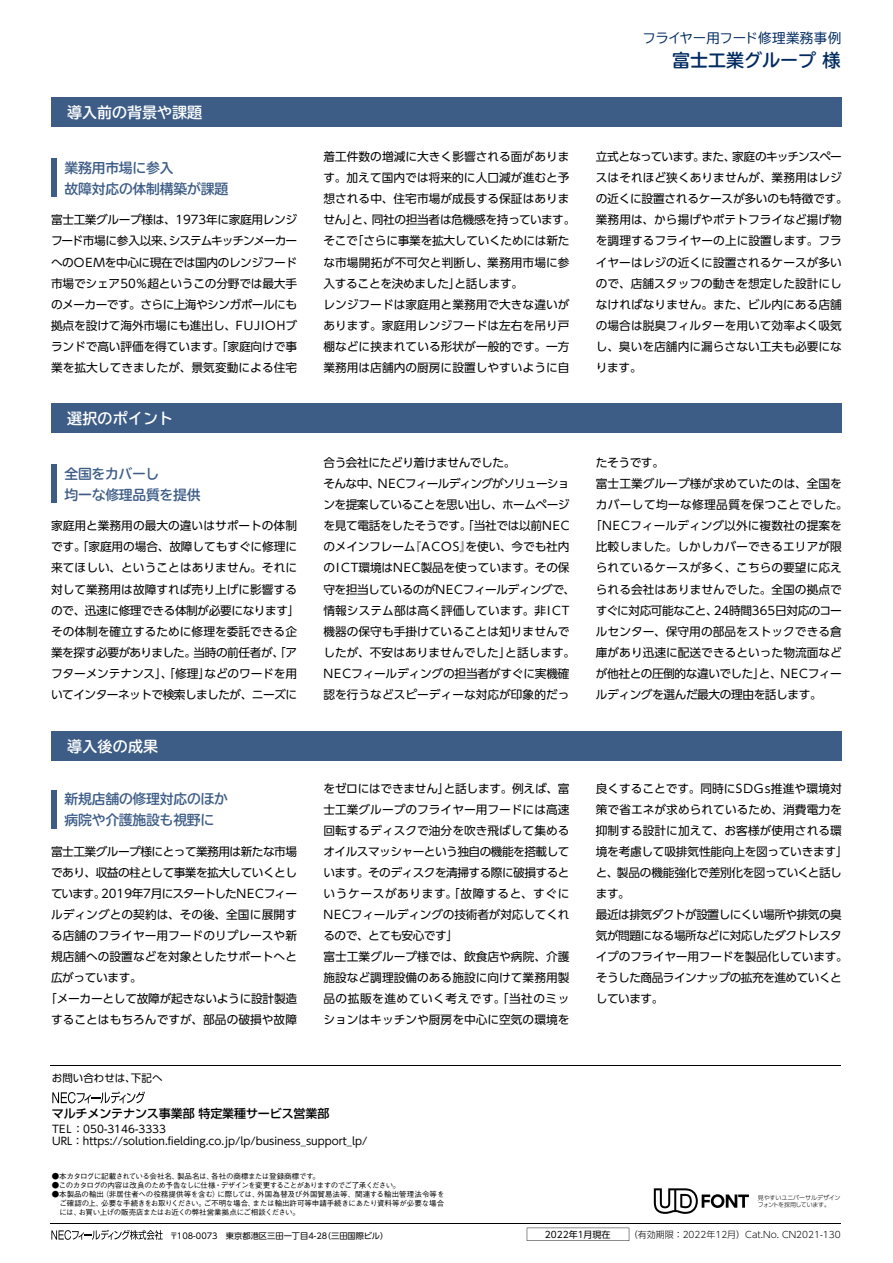
<style>
.page{position:relative;width:893px;height:1263px;background:#fff}
.page>*{position:absolute;margin:0;border:0;box-sizing:border-box;transform-origin:0 0}
.t1{font:700 18px "TBUDR Go Std";color:#002b62}
.t2{font:700 15px "TBUDR Go Std";letter-spacing:.015em;color:#fff}
.t3{font:700 13.8px/21px "TBUDR Go Std";letter-spacing:-.015em;color:#3d5d87}
.t4{font:13.5px "TBUDR Go Std";letter-spacing:-.01em;color:#002b62}
.t5{font:500 12px "Shin Go Pro";letter-spacing:-.01em;color:#000}
.t6{font:11.7px/21px "UD Shin Go Pr 6 N";color:#000}
.t7{font:11.7px/21px "UD Shin Go Pr 6 N";letter-spacing:-.02em;color:#000}
.t8{font:11.7px/21px "UD Shin Go Pr 6 N";letter-spacing:-.025em;color:#000}
.t9{font:11.7px "UD Shin Go Pr 6 N";letter-spacing:-.035em;color:#000}
.t10{font:11.7px "UD Shin Go Pr 6 N";letter-spacing:-.045em;color:#000}
.t11{font:11.7px "UD Shin Go Pr 6 N";letter-spacing:.03em;color:#000}
.t12{font:10.5px/12.6px "UD Shin Go NT Pr 6 N";color:#000}
.t13{font:10.5px "UD Shin Go Pr 6 N";letter-spacing:.005em;color:#000}
.t14{font:300 9px "UD Shin Go Pro";color:#000}
.t15{font:9px "UD Shin Go Pro";color:#000}
.t16{font:8.25px "UD Shin Go Pr 6 N";color:#000}
.t17{font:500 7.5px/9px "Gothic BBB Pro";letter-spacing:-.055em;color:#000;text-align:justify}
.t18{font:500 7.5px "Gothic BBB Pro";letter-spacing:-.075em;color:#000}
.t19{font:300 6px/7.2px "UD Shin Go Pro";letter-spacing:-.025em;color:#000}
</style>
<div class="page">
<div style="left:51px;top:97px;width:791px;height:30px;background:#3d5d87"></div>
<div style="left:51px;top:731px;width:791px;height:30px;background:#3d5d87"></div>
<div style="left:51px;top:403px;width:791px;height:30px;background:#3d5d87"></div>
<svg style="left:654px;top:1188px;width:95px;height:26px"></svg>
<hr style="left:50px;top:1066px;width:791px;height:1px;background:#000">
<svg style="left:527px;top:1228px;width:102px;height:13px"></svg>
<svg style="left:52px;top:1091px;width:93px;height:12px"></svg>
<svg style="left:51px;top:1230px;width:112px;height:10px"></svg>
<hr style="left:50px;top:1223px;width:791px;height:1px;background:#000">
<div style="left:51px;top:159px;width:5px;height:38px;background:#3d5d87"></div>
<div style="left:51px;top:465px;width:5px;height:38px;background:#3d5d87"></div>
<div style="left:51px;top:790px;width:5px;height:39px;background:#3d5d87"></div>
<p class="t2" style="left:67px;top:100px;width:136px">導入前の背景や課題</p>
<p class="t3" style="left:65px;top:157px;width:165px">業務用市場に参入<br>故障対応の体制構築が課題</p>
<p class="t6" style="left:51px;top:209px;width:248px;text-align:justify">富士工業グループ様は、1973年に家庭用レンジフード市場に参入以来、システムキッチンメーカーへのOEMを中心に現在では国内のレンジフード市場でシェア50％超というこの分野では最大手のメーカーです。さらに上海やシンガポールにも拠点を設けて海外市場にも進出し、FUJIOHブランドで高い評価を得ています。「家庭向けで事業を拡大してきましたが、景気変動による住宅</p>
<p class="t2" style="left:67px;top:406px;width:108px">選択のポイント</p>
<p class="t3" style="left:65px;top:463px;width:138px">全国をカバーし<br>均一な修理品質を提供</p>
<p class="t6" style="left:51px;top:515px;width:250px">家庭用と業務用の最大の違いはサポートの体制です。「家庭用の場合、故障してもすぐに修理に来てほしい、ということはありません。それに対して業務用は故障すれば売り上げに影響するので、迅速に修理できる体制が必要になります」その体制を確立するために修理を委託できる企業を探す必要がありました。当時の前任者が、「アフターメンテナンス」、「修理」などのワードを用いてインターネットで検索しましたが、ニーズに</p>
<p class="t2" style="left:67px;top:734px;width:92px">導入後の成果</p>
<p class="t3" style="left:65px;top:788px;width:165px">新規店舗の修理対応のほか病院や介護施設も視野に</p>
<p class="t10" style="left:51px;top:842px;width:248px">富士工業グループ様にとって業務用は新たな市場</p>
<p class="t10" style="left:51px;top:863px;width:248px">であり、収益の柱として事業を拡大していくとし</p>
<p class="t10" style="left:51px;top:884px;width:248px">ています。2019年7月にスタートしたNECフィー</p>
<p class="t6" style="left:51px;top:904px;width:248px">ルディングとの契約は、その後、全国に展開す</p>
<p class="t6" style="left:51px;top:925px;width:248px">る店舗のフライヤー用フードのリプレースや新</p>
<p class="t6" style="left:51px;top:946px;width:248px">規店舗への設置などを対象としたサポートへと</p>
<p class="t9" style="left:51px;top:968px;width:92px">広がっています。</p>
<p class="t7" style="left:45px;top:988px;width:253px">「メーカーとして故障が起きないように設計製造</p>
<p class="t6" style="left:51px;top:1009px;width:248px">することはもちろんですが、部品の破損や故障</p>
<p class="t13" style="left:52px;top:1069px;width:112px">お問い合わせは、下記へ</p>
<p class="t6" style="left:323px;top:146px;width:253px">着工件数の増減に大きく影響される面があります。加えて国内では将来的に人口減が進むと予想される中、住宅市場が成長する保証はありません」と、同社の担当者は危機感を持っています。そこで「さらに事業を拡大していくためには新たな市場開拓が不可欠と判断し、業務用市場に参入することを決めました」と話します。<br>レンジフードは家庭用と業務用で大きな違いがあります。家庭用レンジフードは左右を吊り戸棚などに挟まれている形状が一般的です。一方業務用は店舗内の厨房に設置しやすいように自</p>
<p class="t7" style="left:323px;top:452px;width:253px">合う会社にたどり着けませんでした。<br>そんな中、NECフィールディングがソリューションを提案していることを思い出し、ホームページを見て電話をしたそうです。「当社では以前NECのメインフレーム『ACOS』を使い、今でも社内のI CT環境はNEC製品を使っています。その保守を担当しているのがNECフィールディングで、情報システム部は高く評価しています。非I CT機器の保守も手掛けていることは知りませんでしたが、不安はありませんでした」と話します。<br>NECフィールディングの担当者がすぐに実機確認を行うなどスピーディーな対応が印象的だっ</p>
<p class="t6" style="left:323px;top:777px;width:248px">をゼロにはできません」と話します。例えば、富士工業グループのフライヤー用フードには高速回転するディスクで油分を吹き飛ばして集めるオイルスマッシャーという独自の機能を搭載しています。そのディスクを清掃する際に破損するというケースがあります。「故障すると、すぐに<br>NECフィールディングの技術者が対応してくれるので、とても安心です」<br>富士工業グループ様では、飲食店や病院、介護施設など調理設備のある施設に向けて業務用製品の拡販を進めていく考えです。「当社のミッションはキッチンや厨房を中心に空気の環境を</p>
<p class="t5" style="left:52px;top:1103px;width:279px">マルチメンテナンス事業部 特定業種サービス営業部</p>
<p class="t12" style="left:52px;top:1122px;width:317px">TEL：050-3146-3333<br>URL：https://solution.fielding.co.jp/lp/business_support_lp/</p>
<p class="t4" style="left:643px;top:27px;width:200px">フライヤー用フード修理業務事例</p>
<h1 class="t1" style="left:672px;top:46px;width:170px">富士工業グループ 様</h1>
<p class="t6" style="left:596px;top:146px;width:253px">立式となっています。また、家庭のキッチンスペースはそれほど狭くありませんが、業務用はレジの近くに設置されるケースが多いのも特徴です。業務用は、から揚げやポテトフライなど揚げ物を調理するフライヤーの上に設置します。フライヤーはレジの近くに設置されるケースが多いので、店舗スタッフの動きを想定した設計にしなければなりません。また、ビル内にある店舗の場合は脱臭フィルターを用いて効率よく吸気し、臭いを店舗内に漏らさない工夫も必要になります。</p>
<p class="t6" style="left:596px;top:452px;width:70px">たそうです。</p>
<p class="t6" style="left:596px;top:473px;width:248px">富士工業グループ様が求めていたのは、全国を</p>
<p class="t11" style="left:596px;top:495px;width:253px">カバーして均一な修理品質を保つことでした。</p>
<p class="t6" style="left:590px;top:515px;width:253px">「NECフィールディング以外に複数社の提案を</p>
<p class="t6" style="left:596px;top:536px;width:248px">比較しました。しかしカバーできるエリアが限</p>
<p class="t6" style="left:596px;top:557px;width:248px">られているケースが多く、こちらの要望に応え</p>
<p class="t6" style="left:596px;top:578px;width:248px">られる会社はありませんでした。全国の拠点で</p>
<p class="t9" style="left:596px;top:601px;width:248px">すぐに対応可能なこと、24時間365日対応のコー</p>
<p class="t6" style="left:596px;top:620px;width:248px">ルセンター、保守用の部品をストックできる倉</p>
<p class="t6" style="left:596px;top:641px;width:248px">庫があり迅速に配送できるといった物流面など</p>
<p class="t9" style="left:596px;top:664px;width:248px">が他社との圧倒的な違いでした」と、NECフィー</p>
<p class="t9" style="left:596px;top:685px;width:227px">ルディングを選んだ最大の理由を話します。</p>
<p class="t8" style="left:596px;top:777px;width:253px">良くすることです。同時にSDGs推進や環境対策で省エネが求められているため、消費電力を抑制する設計に加えて、お客様が使用される環境を考慮して吸排気性能向上を図っていきます」と、製品の機能強化で差別化を図っていくと話します。<br>最近は排気ダクトが設置しにくい場所や排気の臭気が問題になる場所などに対応したダクトレスタイプのフライヤー用フードを製品化しています。そうした商品ラインナップの拡充を進めていくとしています。</p>
<p class="t17" style="left:52px;top:1171px;width:270px">●本カタログに記載されている会社名、製品名は、各社の商標または登録商標です。</p>
<p class="t18" style="left:52px;top:1179px;width:350px">●このカタログの内容は改良のため予告なしに仕様・デザインを変更することがありますのでご了承ください。</p>
<p class="t17" style="left:59px;top:1189px;width:387px;text-indent:-8px">●本製品の輸出（非居住者への役務提供等を含む）に際しては、外国為替及び外国貿易法等、関連する輸出管理法令等をご確認の上、必要な手続きをお取りください。ご不明な場合、または輸出許可等申請手続きにあたり資料等が必要な場合には、お買い上げの販売店またはお近くの弊社営業拠点にご相談ください。</p>
<p class="t19" style="left:758px;top:1194px;width:84px">見やすいユニバーサルデザインフォントを採用しています。</p>
<p class="t15" style="left:545px;top:1227px;width:67px">2022年1月現在</p>
<p class="t16" style="left:170px;top:1229px;width:220px">〒108-0073　東京都港区三田一丁目4-28（三田国際ビル）</p>
<p class="t14" style="left:629px;top:1227px;width:213px">（有効期限：2022年12月）Cat.No. CN2021-130</p>
</div>
